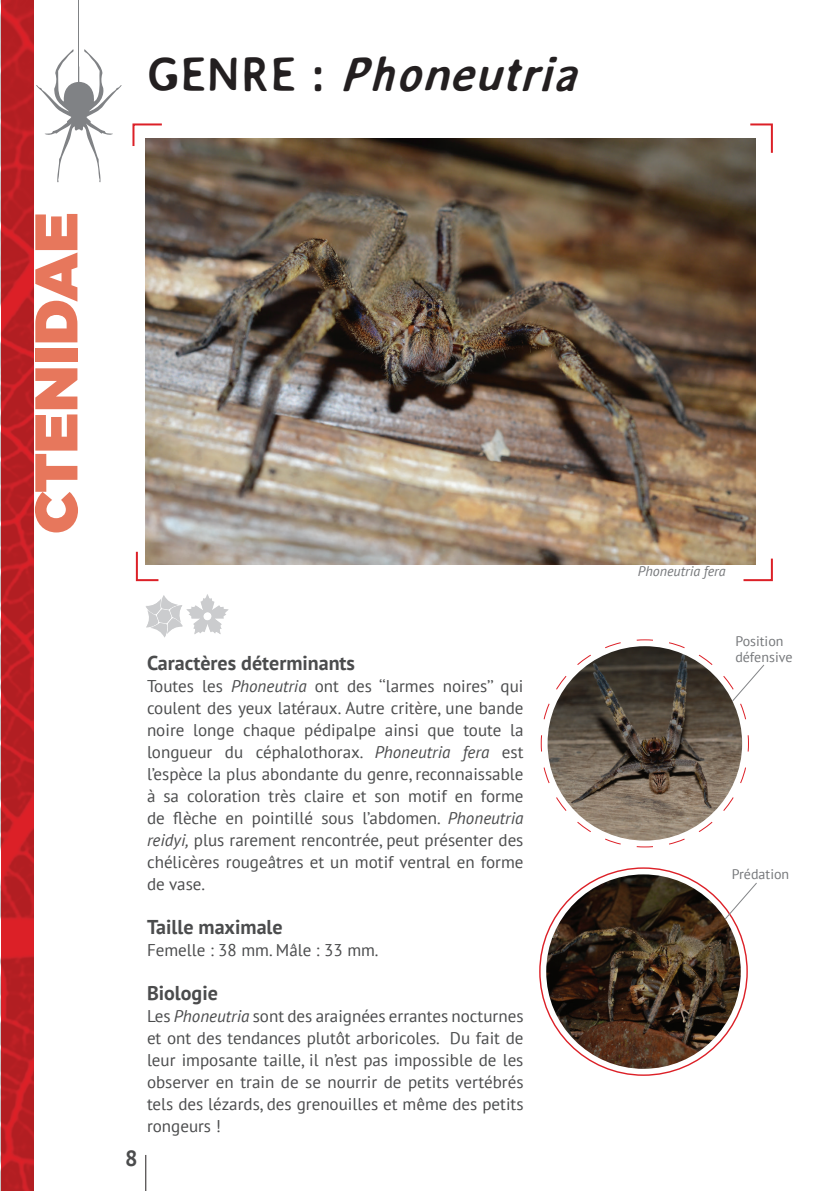
<style>
.page{position:relative;width:840px;height:1191px;background:#fff}
.page>*{position:absolute;margin:0;border:0;box-sizing:border-box;transform-origin:0 0}
.t1{font:900 60px "Montserrat";color:#e7775c}
.t2{font:italic 700 48px "Averia Sans";color:#231f20}
.t3{font:700 22px "PT Sans";color:#4b4c4d}
.t4{font:700 20px "PT Sans";color:#4b4c4d}
.t5{font:17px/22px "PT Sans";color:#4b4c4d;text-align:justify}
.t6{font:14px/16px "PT Sans";color:#76787b}
.t7{font:italic 14px "PT Sans";color:#76787b}
.s1{font-style:normal}
.s2{font-style:italic}
</style>
<div class="page">
<hr style="left:145px;top:1155px;width:1px;height:36px;background:#231f20">
<img style="left:145px;top:138px;width:610px;height:427px">
<img style="left:0;top:1px;width:33px;height:1190px">
<svg style="left:747px;top:123px;width:26px;height:32px"></svg>
<svg style="left:135px;top:550px;width:25px;height:32px"></svg>
<svg style="left:132px;top:123px;width:32px;height:25px"></svg>
<svg style="left:741px;top:556px;width:32px;height:26px"></svg>
<svg style="left:146px;top:594px;width:83px;height:43px"></svg>
<svg style="left:540px;top:639px;width:208px;height:208px"></svg>
<img style="left:546px;top:645px;width:196px;height:196px;border-radius:98px">
<img style="left:545px;top:873px;width:196px;height:196px;border-radius:98px">
<svg style="left:660px;top:640px;width:104px;height:80px"></svg>
<svg style="left:36px;top:0;width:86px;height:182px"></svg>
<svg style="left:724px;top:883px;width:32px;height:36px"></svg>
<h1 class="t1" style="left:6px;top:533px;width:323px;rotate:-90deg">CTENIDAE</h1>
<h2 class="t2" style="left:147px;top:47px;width:446px"><span class="s1">G E N R E :</span> Phoneutria</h2>
<p class="t3" style="left:125px;top:1143px;width:14px">8</p>
<p class="t4" style="left:147px;top:650px;width:209px">Caractères déterminants</p>
<p class="t5" style="left:147px;top:675px;width:378px">Toutes les <span class="s2">Phoneutria</span> ont des ‘‘larmes noires’’ qui coulent des yeux latéraux. Autre critère, une bande noire longe chaque pédipalpe ainsi que toute la longueur du céphalothorax. <span class="s2">Phoneutria fera</span> est l’espèce la plus abondante du genre, reconnaissable à sa coloration très claire et son motif en forme de flèche en pointillé sous l’abdomen. <span class="s2">Phoneutria reidyi,</span> plus rarement rencontrée, peut présenter des chélicères rougeâtres et un motif ventral en forme de vase.</p>
<p class="t4" style="left:147px;top:914px;width:137px">Taille maximale</p>
<p class="t5" style="left:147px;top:939px;width:233px">Femelle : 38 mm. Mâle : 33 mm.</p>
<p class="t4" style="left:147px;top:980px;width:72px">Biologie</p>
<p class="t5" style="left:147px;top:1005px;width:378px">Les <span class="s2">Phoneutria</span> sont des araignées errantes nocturnes et ont des tendances plutôt arboricoles. Du fait de leur imposante taille, il n’est pas impossible de les observer en train de se nourrir de petits vertébrés tels des lézards, des grenouilles et même des petits rongeurs !</p>
<p class="t7" style="left:637px;top:562px;width:89px">Phoneutria fera</p>
<p class="t6" style="left:735px;top:633px;width:59px">Position défensive</p>
<p class="t6" style="left:731px;top:865px;width:59px">Prédation</p>
</div>
